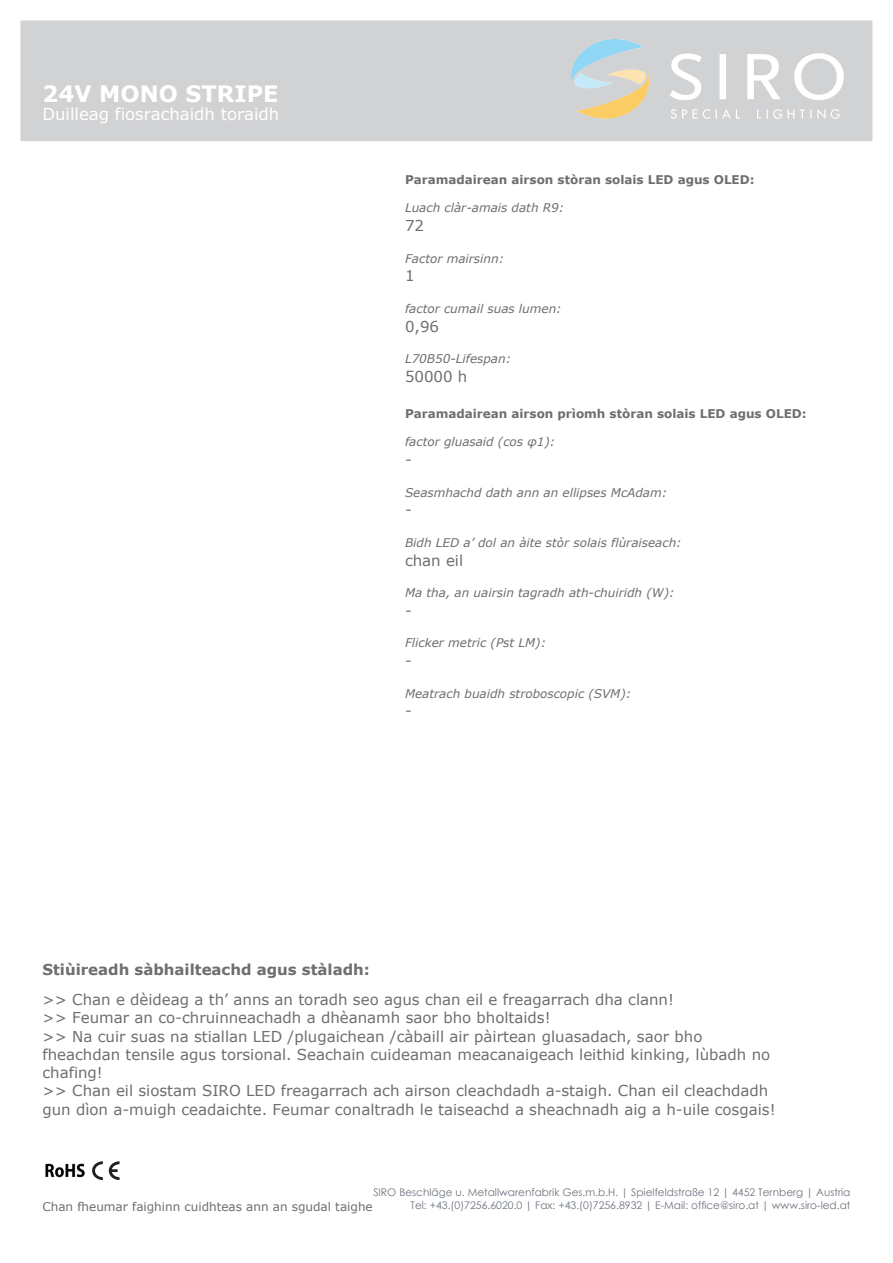
<style>
.page{position:relative;width:893px;height:1263px;background:#fff}
.page>*{position:absolute;margin:0;border:0;box-sizing:border-box;transform-origin:0 0}
.t1{font:700 22.5px "Verdana";color:#fff}
.t2{font:16.5px "Verdana";color:#fff}
.t3{font:15px/18.3px "Verdana";color:#6e6e6e}
.t4{font:700 15px "Verdana";color:#6e6e6e}
.t5{font:italic 12px "Verdana";color:#6e6e6e}
.t6{font:700 12px "Verdana";color:#6e6e6e}
.t7{font:12px "Verdana";color:#6e6e6e}
.t8{font:10.5px/12.6px "Century Gothic";color:#6d747f;text-align:right}
</style>
<div class="page">
<div style="left:21px;top:21px;width:851px;height:120px;background:#d1d2d4"></div>
<img style="left:571px;top:40px;width:272px;height:78px">
<img style="left:45px;top:1163px;width:40px;height:15px">
<svg style="left:92px;top:1161px;width:27px;height:19px"></svg>
<h1 class="t1" style="left:42px;top:80px;width:238px">24V MONO STRIPE</h1>
<p class="t2" style="left:42px;top:104px;width:238px">Duilleag fiosrachaidh toraidh</p>
<p class="t6" style="left:405px;top:172px;width:351px">Paramadairean airson stòran solais LED agus OLED:</p>
<p class="t5" style="left:405px;top:200px;width:161px">Luach clàr-amais dath R9:</p>
<p class="t3" style="left:405px;top:216px;width:21px">72</p>
<p class="t5" style="left:405px;top:250px;width:101px">Factor mairsinn:</p>
<p class="t3" style="left:405px;top:266px;width:11px">1</p>
<p class="t5" style="left:405px;top:301px;width:158px">factor cumail suas lumen:</p>
<p class="t3" style="left:405px;top:316px;width:36px">0,96</p>
<p class="t5" style="left:405px;top:351px;width:108px">L70B50-Lifespan:</p>
<p class="t3" style="left:405px;top:367px;width:64px">50000 h</p>
<p class="t6" style="left:405px;top:406px;width:403px">Paramadairean airson prìomh stòran solais LED agus OLED:</p>
<p class="t5" style="left:405px;top:434px;width:152px">factor gluasaid (cos φ1):</p>
<p class="t3" style="left:405px;top:450px;width:8px">-</p>
<p class="t5" style="left:405px;top:484px;width:264px">Seasmhachd dath ann an ellipses McAdam:</p>
<p class="t3" style="left:405px;top:500px;width:8px">-</p>
<p class="t5" style="left:405px;top:535px;width:278px">Bidh LED a’ dol an àite stòr solais flùraiseach:</p>
<p class="t3" style="left:405px;top:550px;width:60px">chan eil</p>
<p class="t5" style="left:405px;top:585px;width:271px">Ma tha, an uairsin tagradh ath-chuiridh (W):</p>
<p class="t3" style="left:405px;top:601px;width:8px">-</p>
<p class="t5" style="left:405px;top:635px;width:143px">Flicker metric (Pst LM):</p>
<p class="t3" style="left:405px;top:651px;width:8px">-</p>
<p class="t5" style="left:405px;top:685px;width:228px">Meatrach buaidh stroboscopic (SVM):</p>
<p class="t3" style="left:405px;top:701px;width:8px">-</p>
<p class="t4" style="left:42px;top:960px;width:329px">Stiùireadh sàbhailteachd agus stàladh:</p>
<p class="t3" style="left:42px;top:990px;width:735px">&gt;&gt; Chan e dèideag a th’ anns an toradh seo agus chan eil e freagarrach dha clann!<br>&gt;&gt; Feumar an co-chruinneachadh a dhèanamh saor bho bholtaids!<br>&gt;&gt; Na cuir suas na stiallan LED /plugaichean /càbaill air pàirtean gluasadach, saor bho fheachdan tensile agus torsional. Seachain cuideaman meacanaigeach leithid kinking, lùbadh no chafing!<br>&gt;&gt; Chan eil siostam SIRO LED freagarrach ach airson cleachdadh a-staigh. Chan eil cleachdadh gun dìon a-muigh ceadaichte. Feumar conaltradh le taiseachd a sheachnadh aig a h-uile cosgais!</p>
<p class="t8" style="left:373px;top:1186px;width:479px">SIRO Beschläge u. Metallwarenfabrik Ges.m.b.H. | Spielfeldstraße 12 | 4452 Ternberg | Austria<br>Tel: +43.(0)7256.6020.0 | Fax: +43.(0)7256.8932 | E-Mail: office@siro.at | www.siro-led.at</p>
<p class="t7" style="left:42px;top:1198px;width:332px">Chan fheumar faighinn cuidhteas ann an sgudal taighe</p>
</div>
